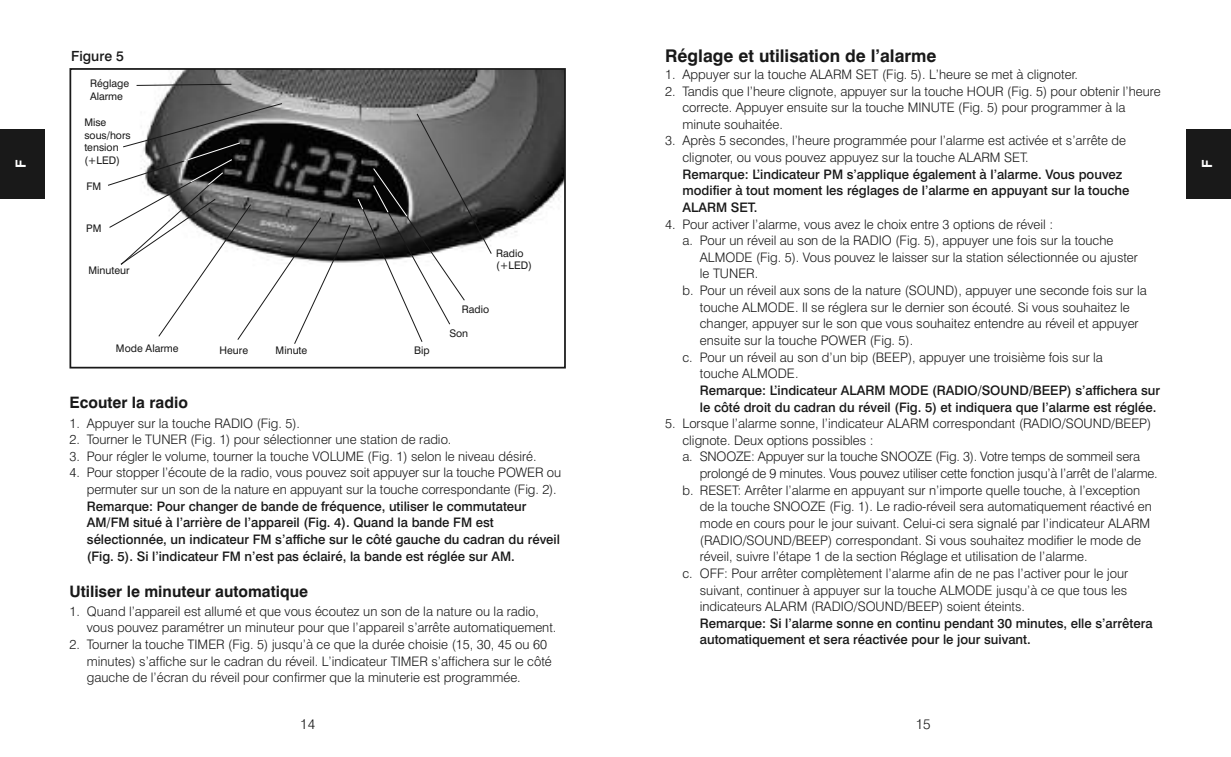
<style>
.page{position:relative;width:1231px;height:757px;background:#fff}
.page>*{position:absolute;margin:0;border:0;box-sizing:border-box;transform-origin:0 0}
.t1{font:700 17.5px "Swiss 721 BT";color:#191919}
.t2{font:700 15.75px "Swiss 721 BT";color:#191919}
.t3{font:500 14px "Swiss 721 BT";color:#191919}
.t4{font:300 14px "Swiss 721 BT";color:#191919}
.t5{font:700 14px "Swiss 721 BT";color:#fff}
.t6{font:300 13.12px/16.6px "Swiss 721 BT";color:#191919}
.t7{font:500 13.12px/16.6px "Swiss 721 BT";color:#191919}
.t8{font:10.5px/12.6px "Swiss 721 BT";color:#191919}
</style>
<div class="page">
<div style="left:1186px;top:129px;width:44px;height:69px;background:#191919"></div>
<div style="left:0;top:129px;width:45px;height:69px;background:#191919"></div>
<img style="left:160px;top:71px;width:403px;height:192px">
<div style="left:69px;top:68px;width:497px;height:300px;border:2px solid #191919"></div>
<svg style="left:136px;top:84px;width:96px;height:2px"></svg>
<svg style="left:108px;top:103px;width:242px;height:241px"></svg>
<div style="left:494px;top:247px;width:46px;height:34px;background:#fff"></div>
<svg style="left:357px;top:114px;width:134px;height:228px"></svg>
<p class="t5" style="left:16px;top:168px;width:10px;rotate:-90deg">F</p>
<p class="t3" style="left:71px;top:51px;width:54px">Figure 5</p>
<p class="t8" style="left:90px;top:78px;width:40px">Réglage<br>Alarme</p>
<p class="t8" style="left:84px;top:117px;width:48px">Mise sous/hors tension (+LED)</p>
<p class="t8" style="left:86px;top:181px;width:16px">FM</p>
<p class="t8" style="left:86px;top:223px;width:17px">PM</p>
<p class="t8" style="left:88px;top:265px;width:43px">Minuteur</p>
<p class="t8" style="left:116px;top:343px;width:64px">Mode Alarme</p>
<p class="t8" style="left:275px;top:345px;width:33px">Minute</p>
<p class="t8" style="left:219px;top:344px;width:30px">Heure</p>
<p class="t8" style="left:414px;top:345px;width:17px">Bip</p>
<p class="t8" style="left:496px;top:248px;width:37px">Radio (+LED)</p>
<p class="t8" style="left:462px;top:304px;width:29px">Radio</p>
<p class="t8" style="left:449px;top:328px;width:20px">Son</p>
<p class="t2" style="left:69px;top:397px;width:120px">Ecouter la radio</p>
<p class="t6" style="left:69px;top:416px;width:232px">1. Appuyer sur la touche RADIO (Fig. 5).</p>
<p class="t6" style="left:69px;top:432px;width:383px">2. Tourner le TUNER (Fig. 1) pour sélectionner une station de radio.</p>
<p class="t6" style="left:69px;top:449px;width:468px">3. Pour régler le volume, tourner la touche VOLUME (Fig. 1) selon le niveau désiré.</p>
<p class="t6" style="left:87px;top:465px;width:476px;text-indent:-17px">4. Pour stopper l’écoute de la radio, vous pouvez soit appuyer sur la touche POWER ou permuter sur un son de la nature en appuyant sur la touche correspondante (Fig. 2).</p>
<p class="t7" style="left:87px;top:499px;width:474px">Remarque: Pour changer de bande de fréquence, utiliser le commutateur AM/FM situé à l’arrière de l’appareil (Fig. 4). Quand la bande FM est sélectionnée, un indicateur FM s’affiche sur le côté gauche du cadran du réveil (Fig. 5). Si l’indicateur FM n’est pas éclairé, la bande est réglée sur AM.</p>
<p class="t2" style="left:69px;top:585px;width:240px">Utiliser le minuteur automatique</p>
<p class="t6" style="left:87px;top:604px;width:471px;text-indent:-17px">1. Quand l’appareil est allumé et que vous écoutez un son de la nature ou la radio, vous pouvez paramétrer un minuteur pour que l’appareil s’arrête automatiquement.</p>
<p class="t6" style="left:87px;top:637px;width:466px;text-indent:-17px">2. Tourner la touche TIMER (Fig. 5) jusqu’à ce que la durée choisie (15, 30, 45 ou 60 minutes) s’affiche sur le cadran du réveil. L’indicateur TIMER s’affichera sur le côté gauche de l’écran du réveil pour confirmer que la minuterie est programmée.</p>
<p class="t4" style="left:300px;top:719px;width:16px">14</p>
<h1 class="t1" style="left:665px;top:50px;width:273px">Réglage et utilisation de l’alarme</h1>
<p class="t6" style="left:665px;top:67px;width:414px">1. Appuyer sur la touche ALARM SET (Fig. 5). L’heure se met à clignoter.</p>
<p class="t6" style="left:682px;top:84px;width:480px;text-indent:-17px">2. Tandis que l’heure clignote, appuyer sur la touche HOUR (Fig. 5) pour obtenir l’heure correcte. Appuyer ensuite sur la touche MINUTE (Fig. 5) pour programmer à la minute souhaitée.</p>
<p class="t6" style="left:682px;top:134px;width:445px;text-indent:-17px">3. Après 5 secondes, l’heure programmée pour l’alarme est activée et s’arrête de clignoter, ou vous pouvez appuyez sur la touche ALARM SET.</p>
<p class="t7" style="left:682px;top:167px;width:448px">Remarque: L’indicateur PM s’applique également à l’alarme. Vous pouvez modifier à tout moment les réglages de l’alarme en appuyant sur la touche<br>ALARM SET.</p>
<p class="t6" style="left:665px;top:217px;width:389px">4. Pour activer l’alarme, vous avez le choix entre 3 options de réveil :</p>
<p class="t6" style="left:682px;top:233px;width:432px">a. Pour un réveil au son de la RADIO (Fig. 5), appuyer une fois sur la touche</p>
<p class="t6" style="left:699px;top:250px;width:439px">ALMODE (Fig. 5). Vous pouvez le laisser sur la station sélectionnée ou ajuster</p>
<p class="t6" style="left:699px;top:267px;width:60px">le TUNER.</p>
<p class="t6" style="left:682px;top:283px;width:465px">b. Pour un réveil aux sons de la nature (SOUND), appuyer une seconde fois sur la</p>
<p class="t6" style="left:699px;top:300px;width:431px">touche ALMODE. Il se réglera sur le dernier son écouté. Si vous souhaitez le</p>
<p class="t6" style="left:699px;top:317px;width:440px">changer, appuyer sur le son que vous souhaitez entendre au réveil et appuyer</p>
<p class="t6" style="left:699px;top:333px;width:215px">ensuite sur la touche POWER (Fig. 5).</p>
<p class="t6" style="left:682px;top:350px;width:422px">c. Pour un réveil au son d’un bip (BEEP), appuyer une troisième fois sur la</p>
<p class="t6" style="left:699px;top:366px;width:100px">touche ALMODE.</p>
<p class="t7" style="left:699px;top:383px;width:462px">Remarque: L’indicateur ALARM MODE (RADIO/SOUND/BEEP) s’affichera sur le côté droit du cadran du réveil (Fig. 5) et indiquera que l’alarme est réglée.</p>
<p class="t6" style="left:665px;top:416px;width:487px">5. Lorsque l’alarme sonne, l’indicateur ALARM correspondant (RADIO/SOUND/BEEP)</p>
<p class="t6" style="left:682px;top:433px;width:192px">clignote. Deux options possibles :</p>
<p class="t6" style="left:682px;top:450px;width:459px">a. SNOOZE: Appuyer sur la touche SNOOZE (Fig. 3). Votre temps de sommeil sera</p>
<p class="t6" style="left:699px;top:466px;width:459px">prolongé de 9 minutes. Vous pouvez utiliser cette fonction jusqu’à l’arrêt de l’alarme.</p>
<p class="t6" style="left:682px;top:483px;width:459px">b. RESET: Arrêter l’alarme en appuyant sur n’importe quelle touche, à l’exception</p>
<p class="t6" style="left:699px;top:499px;width:453px">de la touche SNOOZE (Fig. 1). Le radio-réveil sera automatiquement réactivé en</p>
<p class="t6" style="left:699px;top:516px;width:452px">mode en cours pour le jour suivant. Celui-ci sera signalé par l’indicateur ALARM</p>
<p class="t6" style="left:699px;top:533px;width:442px">(RADIO/SOUND/BEEP) correspondant. Si vous souhaitez modifier le mode de</p>
<p class="t6" style="left:699px;top:549px;width:389px">réveil, suivre l’étape 1 de la section Réglage et utilisation de l’alarme.</p>
<p class="t6" style="left:682px;top:566px;width:447px">c. OFF: Pour arrêter complètement l’alarme afin de ne pas l’activer pour le jour</p>
<p class="t6" style="left:699px;top:583px;width:429px">suivant, continuer à appuyer sur la touche ALMODE jusqu’à ce que tous les</p>
<p class="t6" style="left:699px;top:599px;width:326px">indicateurs ALARM (RADIO/SOUND/BEEP) soient éteints.</p>
<p class="t7" style="left:699px;top:616px;width:454px">Remarque: Si l’alarme sonne en continu pendant 30 minutes, elle s’arrêtera automatiquement et sera réactivée pour le jour suivant.</p>
<p class="t4" style="left:915px;top:719px;width:16px">15</p>
<p class="t5" style="left:1201px;top:168px;width:10px;rotate:-90deg">F</p>
</div>
